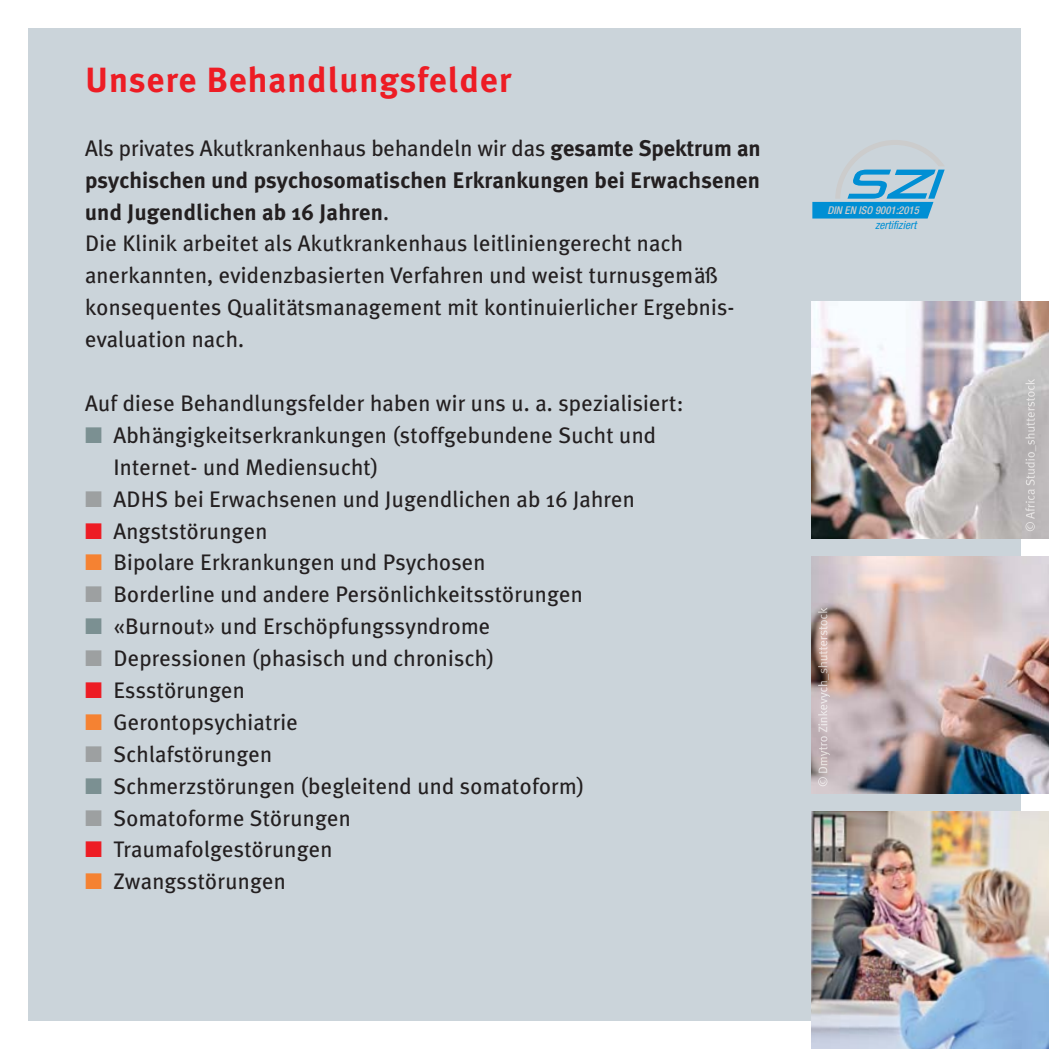
<style>
.page{position:relative;width:1049px;height:1049px;background:#fff}
.page>*{position:absolute;margin:0;border:0;box-sizing:border-box;transform-origin:0 0}
.t1{font:700 35px "Meta Plus";letter-spacing:.03em;color:#ed1c24}
.t2{font:22.5px/32px "Meta Plus";letter-spacing:.01em;color:#231f20}
.t3{font:italic condensed 11.25px "Helvetica Neue";color:#008fd4}
.t4{font:italic 500 condensed 10.75px "Helvetica Neue";color:#ccc}
.s1{font-weight:700}
.s2{color:#7b9092}
.s3{color:#9da0a1}
.s4{color:#ed1c24}
.s5{color:#f58232}
</style>
<div class="page">
<div style="left:28px;top:28px;width:992px;height:992px;background:#cbd4da"></div>
<img style="left:811px;top:811px;width:238px;height:238px">
<img style="left:811px;top:301px;width:238px;height:238px">
<svg style="left:812px;top:140px;width:133px;height:79px"></svg>
<img style="left:811px;top:556px;width:238px;height:238px">
<img style="left:818px;top:698px;width:12px;height:88px">
<img style="left:1025px;top:462px;width:10px;height:69px">
<h1 class="t1" style="left:85px;top:66px;width:428px">Unsere Behandlungsfelder</h1>
<p class="t2" style="left:85px;top:134px;width:677px">Als privates Akutkrankenhaus behandeln wir das <span class="s1">gesamte Spektrum an psychischen und psychosomatischen Erkrankungen bei Erwachsenen und Jugendlichen ab 16 Jahren</span>.<br>Die Klinik arbeitet als Akutkrankenhaus leitliniengerecht nach anerkannten, evidenzbasierten Verfahren und weist turnusgemäß konsequentes Qualitätsmanagement mit kontinuierlicher Ergebnis&shy;evaluation nach.</p>
<p class="t2" style="left:85px;top:389px;width:600px">Auf diese Behandlungsfelder haben wir uns u. a. spezialisiert:</p>
<p class="t2" style="left:113px;top:421px;width:544px;text-indent:-28px"><span class="s2">■</span> Abhängigkeitserkrankungen (stoffgebundene Sucht und<br>Internet- und Mediensucht)</p>
<p class="t2" style="left:85px;top:484px;width:551px"><span class="s3">■</span> ADHS bei Erwachsenen und Jugendlichen ab 16 Jahren</p>
<p class="t2" style="left:85px;top:516px;width:184px"><span class="s4">■</span> Angststörungen</p>
<p class="t2" style="left:85px;top:548px;width:402px"><span class="s5">■</span> Bipolare Erkrankungen und Psychosen</p>
<p class="t2" style="left:85px;top:580px;width:499px"><span class="s3">■</span> Borderline und andere Persönlichkeitsstörungen</p>
<p class="t2" style="left:85px;top:612px;width:407px"><span class="s2">■</span> «Burnout» und Erschöpfungssyndrome</p>
<p class="t2" style="left:85px;top:644px;width:411px"><span class="s3">■</span> Depressionen (phasisch und chronisch)</p>
<p class="t2" style="left:85px;top:676px;width:161px"><span class="s4">■</span> Essstörungen</p>
<p class="t2" style="left:85px;top:708px;width:214px"><span class="s5">■</span> Gerontopsychiatrie</p>
<p class="t2" style="left:85px;top:740px;width:189px"><span class="s3">■</span> Schlafstörungen</p>
<p class="t2" style="left:85px;top:771px;width:501px"><span class="s2">■</span> Schmerzstörungen (begleitend und somatoform)</p>
<p class="t2" style="left:85px;top:803px;width:267px"><span class="s3">■</span> Somatoforme Störungen</p>
<p class="t2" style="left:85px;top:835px;width:249px"><span class="s4">■</span> Traumafolgestörungen</p>
<p class="t2" style="left:85px;top:867px;width:202px"><span class="s5">■</span> Zwangsstörungen</p>
<p class="t4" style="left:827px;top:204px;width:93px">DIN EN ISO 9001:2015</p>
<p class="t3" style="left:875px;top:218px;width:43px">zertifiziert</p>
</div>
